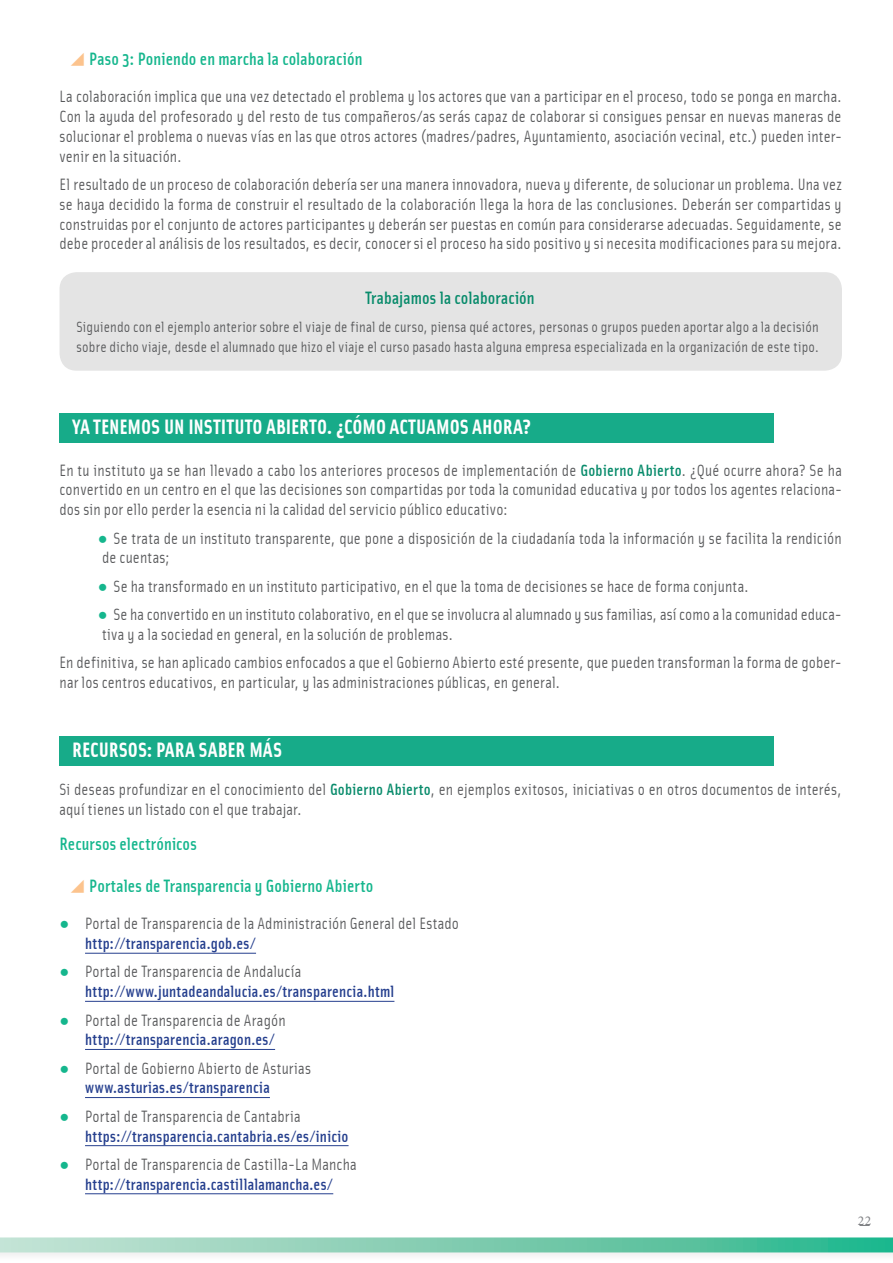
<style>
.page{position:relative;width:893px;height:1263px;background:#fff}
.page>*{position:absolute;margin:0;border:0;box-sizing:border-box;transform-origin:0 0}
.t1{font:700 21px "Solex";color:#fff}
.t2{font:500 18px "Solex";letter-spacing:.005em;color:#15b68d}
.t3{font:500 18px "Solex";letter-spacing:.005em;color:#088b6b}
.t4{font:16.5px/19.8px "Solex";letter-spacing:.01em;color:#57585a}
.t5{font:500 16.5px/19.8px "Solex";letter-spacing:.015em;color:#253f8e}
.t6{font:15px/20.1px "Solex";letter-spacing:.015em;color:#57585a}
.t7{font:13.5px "Minion Pro";color:#808285}
.s1{font-family:"Segoe MDL2 Assets";font-weight:400;color:#fcc38d}
.s2{font-weight:500;color:#088b6b}
.s3{font-family:"Courier New";color:#15b68d}
.s4{font-weight:500;color:#253f8e}
.s5{font-family:"Courier New";font-weight:400;color:#15b68d}
.s6{font-weight:400;color:#57585a}
</style>
<div class="page">
<div style="left:0;top:1237px;width:893px;height:24px;background:#231f20;opacity:.06"></div>
<svg style="left:0;top:1237px;width:893px;height:15px"></svg>
<hr style="left:85px;top:953px;width:171px;height:1px;background:#253f8e">
<hr style="left:85px;top:1001px;width:309px;height:1px;background:#253f8e">
<hr style="left:85px;top:1049px;width:190px;height:1px;background:#253f8e">
<hr style="left:85px;top:1097px;width:185px;height:1px;background:#253f8e">
<hr style="left:85px;top:1145px;width:264px;height:1px;background:#253f8e">
<hr style="left:85px;top:1193px;width:248px;height:1px;background:#253f8e">
<div style="left:60px;top:272px;width:782px;height:99px;background:#e4e4e4;border-radius:17px"></div>
<div style="left:60px;top:413px;width:714px;height:30px;background:#17ab89"></div>
<div style="left:60px;top:736px;width:714px;height:29px;background:#17ab89"></div>
<h4 class="t2" style="left:68px;top:48px;width:296px"><span class="s1">Ѫ</span> Paso 3: Poniendo en marcha la colaboración</h4>
<p class="t4" style="left:60px;top:86px;width:784px;text-align:justify">La colaboración implica que una vez detectado el problema y los actores que van a participar en el proceso, todo se ponga en marcha.<br>Con la ayuda del profesorado y del resto de tus compañeros/as serás capaz de colaborar si consigues pensar en nuevas maneras de solucionar el problema o nuevas vías en las que otros actores (madres/padres, Ayuntamiento, asociación vecinal, etc.) pueden inter&shy;venir en la situación.</p>
<p class="t4" style="left:60px;top:174px;width:784px;text-align:justify">El resultado de un proceso de colaboración debería ser una manera innovadora, nueva y diferente, de solucionar un problema. Una vez se haya decidido la forma de construir el resultado de la colaboración llega la hora de las conclusiones. Deberán ser compartidas y construidas por el conjunto de actores participantes y deberán ser puestas en común para considerarse adecuadas. Seguidamente, se debe proceder al análisis de los resultados, es decir, conocer si el proceso ha sido positivo y si necesita modificaciones para su mejora.</p>
<h3 class="t3" style="left:365px;top:286px;width:171px">Trabajamos la colaboración</h3>
<p class="t6" style="left:77px;top:316px;width:744px">Siguiendo con el ejemplo anterior sobre el viaje de final de curso, piensa qué actores, personas o grupos pueden aportar algo a la decisión sobre dicho viaje, desde el alumnado que hizo el viaje el curso pasado hasta alguna empresa especializada en la organización de este tipo.</p>
<h2 class="t1" style="left:72px;top:413px;width:461px">YA TENEMOS UN INSTITUTO ABIERTO. ¿CÓMO ACTUAMOS AHORA?</h2>
<p class="t4" style="left:60px;top:459px;width:784px;text-align:justify">En tu instituto ya se han llevado a cabo los anteriores procesos de implementación de <span class="s2">Gobierno Abierto</span>. ¿Qué ocurre ahora? Se ha convertido en un centro en el que las decisiones son compartidas por toda la comunidad educativa y por todos los agentes relaciona&shy;dos sin por ello perder la esencia ni la calidad del servicio público educativo:</p>
<p class="t4" style="left:98px;top:527px;width:745px"><span class="s3">●</span> Se trata de un instituto transparente, que pone a disposición de la ciudadanía toda la información y se facilita la rendición de cuentas;</p>
<p class="t4" style="left:98px;top:575px;width:653px"><span class="s3">●</span> Se ha transformado en un instituto participativo, en el que la toma de decisiones se hace de forma conjunta.</p>
<p class="t4" style="left:98px;top:604px;width:746px"><span class="s3">●</span> Se ha convertido en un instituto colaborativo, en el que se involucra al alumnado y sus familias, así como a la comunidad educa&shy;tiva y a la sociedad en general, en la solución de problemas.</p>
<p class="t4" style="left:59px;top:652px;width:784px">En definitiva, se han aplicado cambios enfocados a que el Gobierno Abierto esté presente, que pueden transforman la forma de gober&shy;nar los centros educativos, en particular, y las administraciones públicas, en general.</p>
<h2 class="t1" style="left:72px;top:736px;width:211px">RECURSOS: PARA SABER MÁS</h2>
<p class="t4" style="left:59px;top:779px;width:784px">Si deseas profundizar en el conocimiento del <span class="s2">Gobierno Abierto</span>, en ejemplos exitosos, iniciativas o en otros documentos de interés, aquí tienes un listado con el que trabajar.</p>
<h3 class="t2" style="left:60px;top:832px;width:139px">Recursos electrónicos</h3>
<h4 class="t2" style="left:68px;top:874px;width:307px"><span class="s1">Ѫ</span> Portales de Transparencia y Gobierno Abierto</h4>
<p class="t4" style="left:85px;top:913px;width:375px;text-indent:-26px"><span class="s3">●</span> Portal de Transparencia de la Administración General del Estado <span class="s4">http://transparencia.gob.es/</span></p>
<p class="t5" style="left:85px;top:961px;width:311px;text-indent:-26px"><span class="s5">●</span> <span class="s6">Portal de Transparencia de Andalucía </span>http://www.juntadeandalucia.es/transparencia.html</p>
<p class="t5" style="left:85px;top:1009px;width:202px;text-indent:-26px"><span class="s5">●</span> <span class="s6">Portal de Transparencia de Aragón </span>http://transparencia.aragon.es/</p>
<p class="t4" style="left:85px;top:1057px;width:227px;text-indent:-26px"><span class="s3">●</span> Portal de Gobierno Abierto de Asturias <span class="s4">www.asturias.es/transparencia</span></p>
<p class="t5" style="left:85px;top:1105px;width:265px;text-indent:-26px"><span class="s5">●</span> <span class="s6">Portal de Transparencia de Cantabria </span>https://transparencia.cantabria.es/es/inicio</p>
<p class="t5" style="left:60px;top:1153px;width:299px;text-align:center"><span class="s5">●</span> <span class="s6">Portal de Transparencia de Castilla-La Mancha </span>http://transparencia.castillalamancha.es/</p>
<p class="t7" style="left:858px;top:1211px;width:15px">22</p>
</div>
